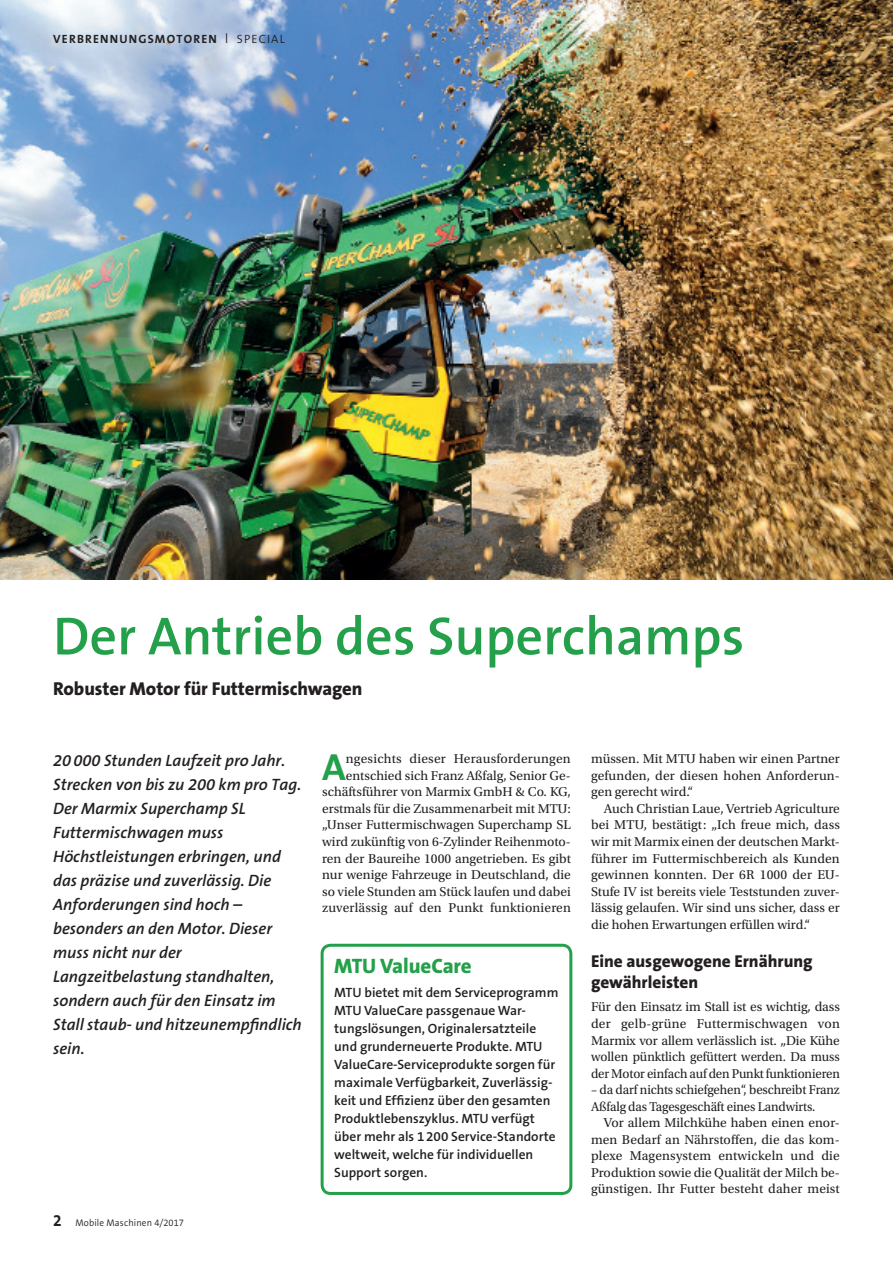
<style>
.page{position:relative;width:893px;height:1263px;background:#fff}
.page>*{position:absolute;margin:0;border:0;box-sizing:border-box;transform-origin:0 0}
.t1{font:600 54px "The Sans B6";color:#24a04a}
.t2{font:700 37.95px "The Sans B7";color:#24a04a}
.t3{font:800 21px "The Sans B8";letter-spacing:-.005em;color:#24a04a}
.t4{font:800 18.75px "The Sans B8";letter-spacing:-.005em;color:#231f20}
.t5{font:800 17.25px/21px "The Sans B8";color:#231f20}
.t6{font:italic 600 16.5px/24px "The Sans B6";color:#231f20}
.t7{font:700 16.5px "The Sans B7";color:#231f20;scale:.95 1}
.t8{font:13.5px/16.5px "Utopia Std";color:#231f20;text-align:justify}
.t9{font:600 13.5px/18px "The Sans B6";color:#231f20}
.t10{font:13.5px/16.5px "Utopia Std";color:#231f20;scale:.96 1}
.t11{font:700 12px "The Sans B7";letter-spacing:.1em;color:#231f20}
.t12{font:300 9.75px "The Sans B4";letter-spacing:.02em;color:#231f20;scale:.95 1}
.s1{font-family:"The Sans B4";font-weight:300;font-size:14.4px}
.s2{font-family:"The Sans B4";font-weight:300}
</style>
<div class="page">
<img style="left:0;top:0;width:893px;height:580px">
<div style="left:321px;top:944px;width:251px;height:251px;border:3px solid #24a04a;border-radius:9px"></div>
<p class="t11" style="left:53px;top:32px;width:233px">VERBRENNUNGSMOTOREN <span class="s1">I</span> <span class="s2">SPECIAL</span></p>
<h1 class="t1" style="left:53px;top:607px;width:693px">Der Antrieb des Superchamps</h1>
<h3 class="t4" style="left:53px;top:678px;width:311px">Robuster Motor für Futtermischwagen</h3>
<p class="t8" style="left:322px;top:751px;width:250px;text-align:right">ngesichts dieser Herausforderungen entschied sich Franz Aßfalg, Senior Ge&shy;schäftsführer von Marmix GmbH &amp; Co. KG, erstmals für die Zusammenarbeit mit MTU: „Unser Futtermischwagen Superchamp SL wird zukünftig von 6-Zylinder Reihenmoto&shy;ren der Baureihe 1000 angetrieben. Es gibt nur wenige Fahrzeuge in Deutschland, die so viele Stunden am Stück laufen und dabei zuverlässig auf den Punkt funktionieren</p>
<p class="t6" style="left:53px;top:749px;width:250px">20000 Stunden Laufzeit pro Jahr.<br>Strecken von bis zu 200 km pro Tag.<br>Der Marmix Superchamp SL<br>Futtermischwagen muss<br>Höchstleistungen erbringen, und das präzise und zuverlässig. Die<br>Anforderungen sind hoch – besonders an den Motor. Dieser muss nicht nur der<br>Langzeitbelastung standhalten, sondern auch für den Einsatz im<br>Stall staub- und hitzeunempfindlich sein.</p>
<h2 class="t2" style="left:322px;top:747px;width:25px">A</h2>
<h3 class="t3" style="left:334px;top:954px;width:139px">MTU ValueCare</h3>
<p class="t9" style="left:334px;top:984px;width:226px">MTU bietet mit dem Serviceprogramm MTU ValueCare passgenaue War&shy;tungslösungen, Originalersatzteile und grunderneuerte Produkte. MTU ValueCare-Serviceprodukte sorgen für maximale Verfügbarkeit, Zuverlässig&shy;keit und Effizienz über den gesamten Produktlebenszyklus. MTU verfügt über mehr als 1200 Service-Standorte weltweit, welche für individuellen Support sorgen.</p>
<p class="t7" style="left:53px;top:1212px;width:11px">2</p>
<p class="t12" style="left:75px;top:1218px;width:116px">Mobile Maschinen 4/2017</p>
<p class="t8" style="left:591px;top:751px;width:250px">müssen. Mit MTU haben wir einen Partner gefunden, der diesen hohen Anforderun&shy;gen gerecht wird.“</p>
<p class="t8" style="left:591px;top:800px;width:250px;text-indent:13px">Auch Christian Laue, Vertrieb Agriculture bei MTU, bestätigt: „Ich freue mich, dass wir mit Marmix einen der deutschen Markt&shy;führer im Futtermischbereich als Kunden gewinnen konnten. Der 6R 1000 der EU-Stufe IV ist bereits viele Teststunden zuver&shy;lässig gelaufen. Wir sind uns sicher, dass er die hohen Erwartungen erfüllen wird.“</p>
<p class="t5" style="left:591px;top:951px;width:223px">Eine ausgewogene Ernährung gewährleisten</p>
<p class="t8" style="left:591px;top:999px;width:250px">Für den Einsatz im Stall ist es wichtig, dass der gelb-grüne Futtermischwagen von Marmix vor allem verlässlich ist. „Die Kühe wollen pünktlich gefüttert werden. Da muss der Motor einfach auf den Punkt funktionieren</p>
<p class="t10" style="left:591px;top:1082px;width:261px">– da darf nichts schiefgehen“, beschreibt Franz<br>Aßfalg das Tagesgeschäft eines Landwirts.</p>
<p class="t8" style="left:591px;top:1115px;width:250px;text-indent:13px">Vor allem Milchkühe haben einen enor&shy;men Bedarf an Nährstoffen, die das kom&shy;plexe Magensystem entwickeln und die Produktion sowie die Qualität der Milch be&shy;günstigen. Ihr Futter besteht daher meist</p>
</div>
